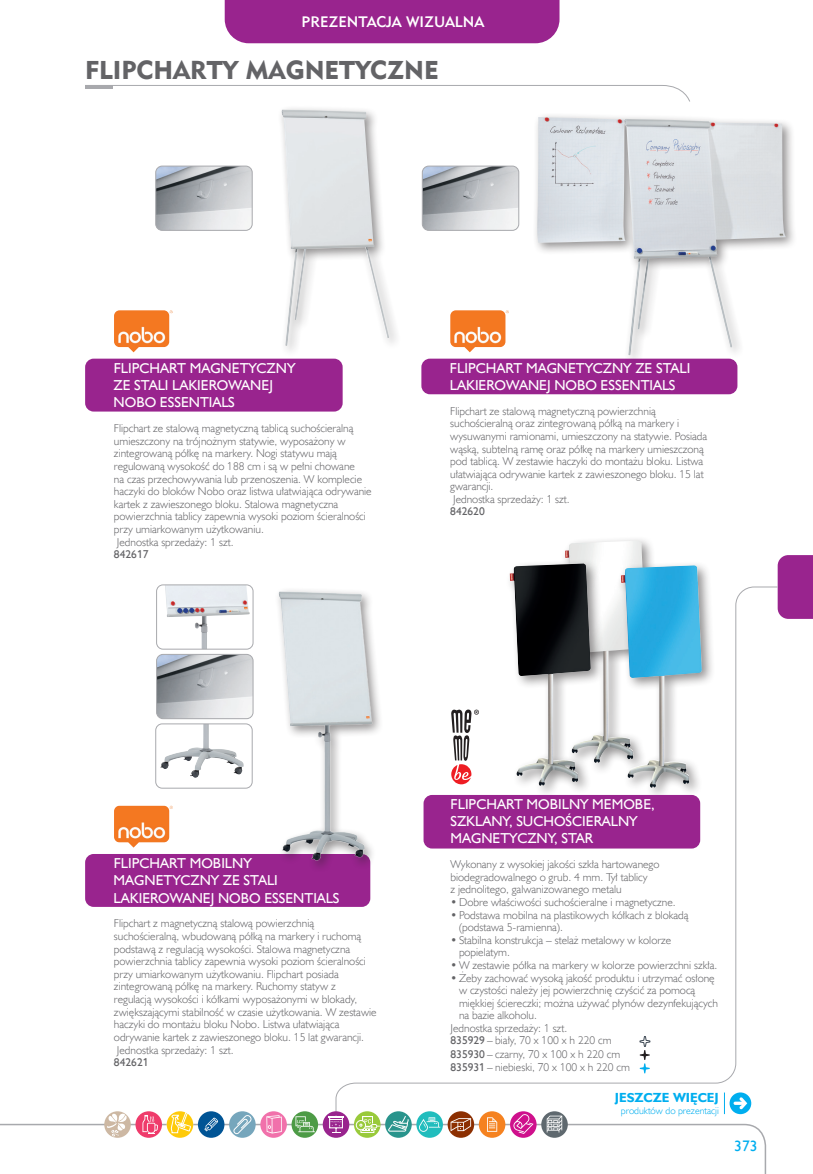
<style>
.page{position:relative;width:813px;height:1174px;background:#fff}
.page>*{position:absolute;margin:0;border:0;box-sizing:border-box;transform-origin:0 0}
.Rozdziały_nie_do_spisu{font:25.65px "Geometric 415 Blk EU";color:#636366}
.t1{font:15.3px "Humanst 521 EU";color:#00aeef}
.t2{font:15.15px "Geometric 415 Md EU";color:#fff}
.Nazwa_modułu_A{font:14.4px/17.2px "Humanst 521 EU";color:#fff}
.opis_produktów{font:14.4px/17.2px "Humanst 521 EU";color:#fff}
.Nazwa_modułu_C{font:14.4px "Humanst 521 EU";color:#fff}
.Nazwa_modułu_B{font:14.4px "Humanst 521 EU";color:#fff}
.t3{font:700 13.2px "Humanst 521 EU";color:#00aeef}
.opis_produktów-2{font:11.4px/12.6px "Humanst 521 Lt EU";color:#636366}
.opis_produktów-3{font:11.4px "Humanst 521 EU";color:#636366}
.t4{font:9.9px "Humanst 521 Lt EU";color:#00aeef}
.s1{font-family:"Humanst 521 EU"}
</style>
<div class="page">
<div style="left:224px;top:0;width:335px;height:43px;background:#99248e"></div>
<svg style="left:85px;top:85px;width:605px;height:17px"></svg>
<hr style="left:85px;top:86px;width:28px;height:3px;background:#a8a9ad">
<svg style="left:0;top:1123px;width:766px;height:51px"></svg>
<div style="left:777px;top:555px;width:35px;height:64px;background:#99248e"></div>
<svg style="left:335px;top:586px;width:443px;height:529px"></svg>
<div style="left:416px;top:1111px;width:26px;height:26px;background:#21bdbd;border-radius:50%"></div>
<svg style="left:419px;top:1117px;width:21px;height:14px"></svg>
<div style="left:510px;top:1111px;width:26px;height:26px;background:#cf108c;border-radius:50%"></div>
<svg style="left:513px;top:1114px;width:20px;height:20px"></svg>
<div style="left:478px;top:1111px;width:27px;height:26px;background:#f58220;border-radius:50%"></div>
<svg style="left:487px;top:1117px;width:10px;height:14px"></svg>
<svg style="left:447px;top:1111px;width:27px;height:26px"></svg>
<svg style="left:450px;top:1118px;width:21px;height:13px"></svg>
<div style="left:354px;top:1111px;width:26px;height:26px;background:#99ca3b;border-radius:50%"></div>
<div style="left:355px;top:1120px;width:11px;height:10px;border:1px solid #fff;border-radius:50%"></div>
<svg style="left:359px;top:1115px;width:21px;height:18px"></svg>
<div style="left:322px;top:1111px;width:27px;height:26px;background:#99248e;border-radius:50%"></div>
<svg style="left:328px;top:1115px;width:15px;height:18px"></svg>
<svg style="left:291px;top:1111px;width:27px;height:26px"></svg>
<svg style="left:295px;top:1116px;width:20px;height:16px"></svg>
<svg style="left:260px;top:1111px;width:27px;height:26px"></svg>
<svg style="left:266px;top:1115px;width:15px;height:18px"></svg>
<div style="left:229px;top:1111px;width:26px;height:26px;background:#76a6bc;border-radius:50%"></div>
<svg style="left:233px;top:1114px;width:19px;height:20px"></svg>
<div style="left:198px;top:1111px;width:26px;height:26px;background:#005495;border-radius:50%"></div>
<svg style="left:204px;top:1117px;width:14px;height:14px"></svg>
<svg style="left:385px;top:1111px;width:26px;height:26px"></svg>
<svg style="left:388px;top:1115px;width:20px;height:16px"></svg>
<div style="left:541px;top:1111px;width:26px;height:26px;background:#5f696f;border-radius:50%"></div>
<svg style="left:546px;top:1115px;width:16px;height:17px"></svg>
<svg style="left:167px;top:1111px;width:28px;height:33px"></svg>
<div style="left:135px;top:1111px;width:27px;height:26px;background:#ef3b6b;border-radius:50%"></div>
<svg style="left:142px;top:1115px;width:16px;height:18px"></svg>
<svg style="left:104px;top:1111px;width:27px;height:26px"></svg>
<svg style="left:107px;top:1113px;width:19px;height:23px"></svg>
<svg style="left:729px;top:1092px;width:21px;height:22px"></svg>
<svg style="left:733px;top:1097px;width:13px;height:12px"></svg>
<svg style="left:723px;top:1092px;width:1px;height:22px"></svg>
<div style="left:85px;top:359px;width:257px;height:52px;background:#99248e;border-radius:9px"></div>
<img style="left:114px;top:310px;width:59px;height:42px">
<div style="left:421px;top:359px;width:316px;height:35px;background:#99248e;border-radius:9px"></div>
<img style="left:450px;top:310px;width:58px;height:42px">
<img style="left:423px;top:166px;width:95px;height:63px">
<div style="left:421px;top:166px;width:98px;height:65px;border:1px solid #a8a9ad;border-radius:6px"></div>
<img style="left:157px;top:166px;width:95px;height:63px">
<div style="left:155px;top:166px;width:97px;height:65px;border:1px solid #a8a9ad;border-radius:6px"></div>
<div style="left:85px;top:854px;width:285px;height:53px;background:#99248e;border-radius:9px"></div>
<img style="left:114px;top:805px;width:59px;height:42px">
<img style="left:160px;top:748px;width:32px;height:29px">
<div style="left:155px;top:723px;width:97px;height:65px;border:1px solid #a8a9ad;border-radius:6px"></div>
<img style="left:165px;top:586px;width:27px;height:31px">
<div style="left:156px;top:584px;width:97px;height:65px;border:1px solid #a8a9ad;border-radius:6px"></div>
<img style="left:158px;top:654px;width:34px;height:63px">
<div style="left:156px;top:654px;width:97px;height:65px;border:1px solid #a8a9ad;border-radius:6px"></div>
<img style="left:192px;top:584px;width:284px;height:284px">
<img style="left:281px;top:110px;width:108px;height:236px">
<div style="left:532px;top:113px;width:265px;height:254px;background:#231f20;opacity:.5"></div>
<img style="left:537px;top:117px;width:248px;height:238px">
<div style="left:559px;top:536px;width:100px;height:240px;background:#231f20;opacity:.5"></div>
<img style="left:564px;top:540px;width:81px;height:223px">
<div style="left:504px;top:558px;width:100px;height:241px;background:#231f20;opacity:.5"></div>
<img style="left:509px;top:563px;width:81px;height:223px">
<div style="left:615px;top:560px;width:100px;height:241px;background:#231f20;opacity:.5"></div>
<img style="left:620px;top:565px;width:81px;height:222px">
<div style="left:423px;top:795px;width:276px;height:53px;background:#99248e;border-radius:9px"></div>
<svg style="left:639px;top:1032px;width:11px;height:41px"></svg>
<svg style="left:451px;top:709px;width:27px;height:75px"></svg>
<h3 class="t2" style="left:301px;top:12px;width:184px">PREZENTACJA WIZUALNA</h3>
<p class="Rozdziały_nie_do_spisu" style="left:85px;top:54px;width:355px">FLIPCHARTY MAGNETYCZNE</p>
<p class="Nazwa_modułu_A" style="left:114px;top:359px;width:183px">FLIPCHART MAGNETYCZNY</p>
<p class="Nazwa_modułu_B" style="left:114px;top:376px;width:161px">ZE STALI LAKIEROWANEJ</p>
<p class="Nazwa_modułu_C" style="left:114px;top:393px;width:123px">NOBO ESSENTIALS</p>
<p class="opis_produktów-2" style="left:114px;top:422px;width:259px">Flipchart ze stalową magnetyczną tablicą suchościeralną umieszczony na trójnożnym statywie, wyposażony w zintegrowaną półkę na markery. Nogi statywu mają regulowaną wysokość do 188 cm i są w pełni chowane<br>na czas przechowywania lub przenoszenia. W komplecie haczyki do bloków Nobo oraz listwa ułatwiająca odrywanie kartek z zawieszonego bloku. Stalowa magnetyczna powierzchnia tablicy zapewnia wysoki poziom ścieralności przy umiarkowanym użytkowaniu.</p>
<p class="opis_produktów-2" style="left:117px;top:535px;width:118px">Jednostka sprzedaży: 1 szt.</p>
<p class="opis_produktów-3" style="left:114px;top:546px;width:36px">842617</p>
<p class="Nazwa_modułu_A" style="left:449px;top:359px;width:242px">FLIPCHART MAGNETYCZNY ZE STALI<br>LAKIEROWANEJ NOBO ESSENTIALS</p>
<p class="opis_produktów-2" style="left:450px;top:404px;width:258px">Flipchart ze stalową magnetyczną powierzchnią suchościeralną oraz zintegrowaną półką na markery i wysuwanymi ramionami, umieszczony na statywie. Posiada wąską, subtelną ramę oraz półkę na markery umieszczoną pod tablicą. W zestawie haczyki do montażu bloku. Listwa ułatwiająca odrywanie kartek z zawieszonego bloku. 15 lat gwarancji.</p>
<p class="opis_produktów-2" style="left:453px;top:492px;width:118px">Jednostka sprzedaży: 1 szt.</p>
<p class="opis_produktów-3" style="left:450px;top:504px;width:36px">842620</p>
<p class="Nazwa_modułu_A" style="left:114px;top:854px;width:140px">FLIPCHART MOBILNY</p>
<p class="Nazwa_modułu_B" style="left:114px;top:871px;width:166px">MAGNETYCZNY ZE STALI</p>
<p class="Nazwa_modułu_C" style="left:114px;top:889px;width:227px">LAKIEROWANEJ NOBO ESSENTIALS</p>
<p class="opis_produktów-2" style="left:114px;top:917px;width:264px">Flipchart z magnetyczną stalową powierzchnią suchościeralną, wbudowaną półką na markery i ruchomą podstawą z regulacją wysokości. Stalowa magnetyczna powierzchnia tablicy zapewnia wysoki poziom ścieralności przy umiarkowanym użytkowaniu. Flipchart posiada zintegrowaną półkę na markery. Ruchomy statyw z<br>regulacją wysokości i kółkami wyposażonymi w blokady, zwiększającymi stabilność w czasie użytkowania. W zestawie haczyki do montażu bloku Nobo. Listwa ułatwiająca odrywanie kartek z zawieszonego bloku. 15 lat gwarancji.</p>
<p class="opis_produktów-2" style="left:117px;top:1043px;width:118px">Jednostka sprzedaży: 1 szt.</p>
<p class="opis_produktów-3" style="left:114px;top:1054px;width:36px">842621</p>
<p class="opis_produktów" style="left:450px;top:795px;width:206px">FLIPCHART MOBILNY MEMOBE,<br>SZKLANY, SUCHOŚCIERALNY<br>MAGNETYCZNY, STAR</p>
<p class="opis_produktów-2" style="left:450px;top:857px;width:210px">Wykonany z wysokiej jakości szkła hartowanego biodegradowalnego o grub. 4 mm. Tył tablicy<br>z jednolitego, galwanizowanego metalu</p>
<p class="opis_produktów-2" style="left:450px;top:895px;width:227px">• Dobre właściwości suchościeralne i magnetyczne.</p>
<p class="opis_produktów-2" style="left:459px;top:908px;width:231px;text-indent:-9px">• Podstawa mobilna na plastikowych kółkach z blokadą (podstawa 5-ramienna).</p>
<p class="opis_produktów-2" style="left:459px;top:933px;width:214px;text-indent:-9px">• Stabilna konstrukcja – stelaż metalowy w kolorze popielatym.</p>
<p class="opis_produktów-2" style="left:450px;top:958px;width:268px">• W zestawie półka na markery w kolorze powierzchni szkła.</p>
<p class="opis_produktów-2" style="left:459px;top:971px;width:260px;text-indent:-9px">• Żeby zachować wysoką jakość produktu i utrzymać osłonę w czystości należy jej powierzchnię czyścić za pomocą miękkiej ściereczki; można używać płynów dezynfekujących na bazie alkoholu.</p>
<p class="opis_produktów-2" style="left:450px;top:1021px;width:118px">Jednostka sprzedaży: 1 szt.</p>
<p class="opis_produktów-2" style="left:450px;top:1033px;width:162px"><span class="s1">835929</span> – biały, 70 x 100 x h 220 cm</p>
<p class="opis_produktów-2" style="left:450px;top:1047px;width:171px"><span class="s1">835930</span> – czarny, 70 x 100 x h 220 cm</p>
<p class="opis_produktów-2" style="left:450px;top:1060px;width:181px"><span class="s1">835931</span> – niebieski, 70 x 100 x h 220 cm</p>
<p class="t3" style="left:614px;top:1089px;width:105px">JESZCZE WIĘCEJ</p>
<p class="t4" style="left:620px;top:1104px;width:99px">produktów do prezentacji</p>
<h2 class="t1" style="left:734px;top:1136px;width:25px">373</h2>
</div>
